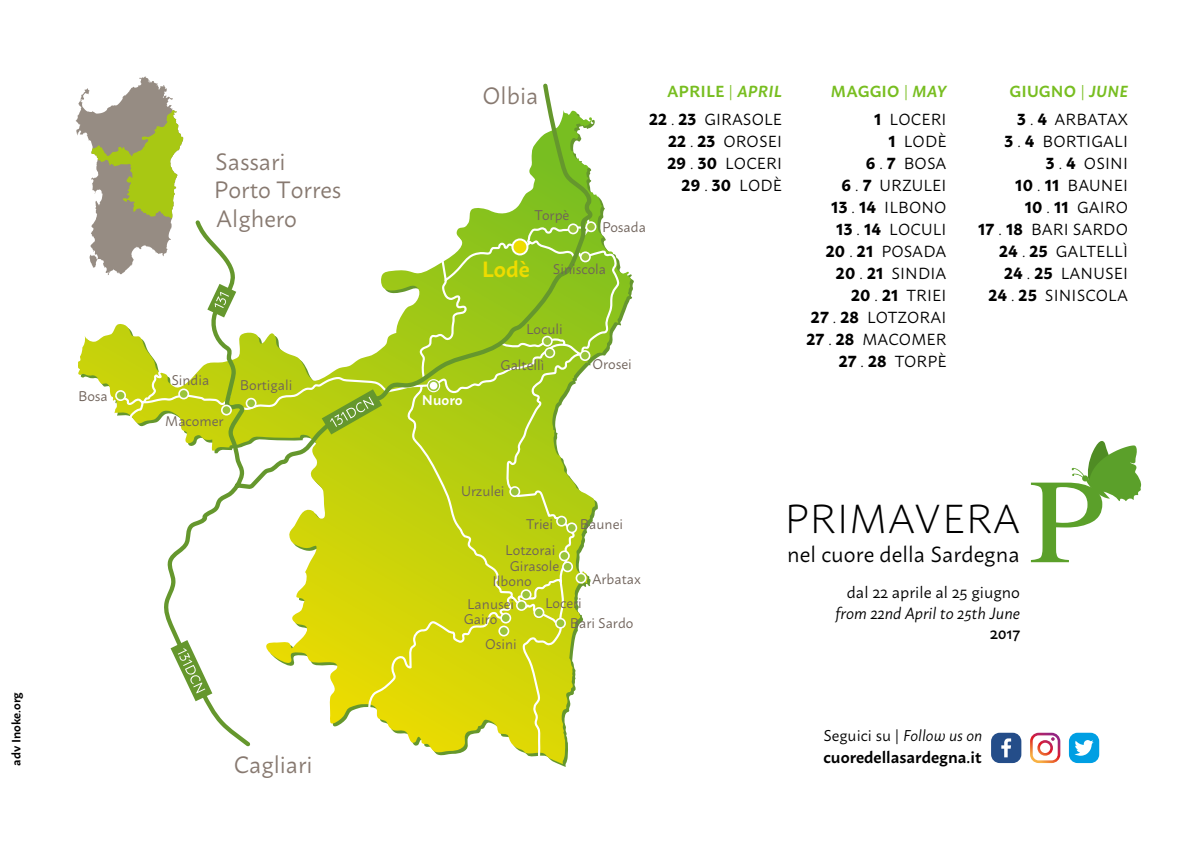
<style>
.page{position:relative;width:1191px;height:851px;background:#fff}
.page>*{position:absolute;margin:0;border:0;box-sizing:border-box;transform-origin:0 0}
.t1{font:300 40.2px "Macho";letter-spacing:.02em;color:#000}
.t2{font:23.6px/28.2px "Macho";color:#877970}
.t3{font:600 22px "Macho";color:#eedc00}
.t4{font:21.8px "Macho";color:#000}
.t5{font:italic 16.2px "Macho";color:#000}
.t6{font:600 16.2px "Macho";color:#000}
.t7{font:16.2px "Macho";color:#000}
.t8{font:500 16.2px "Macho";color:#000}
.t9{font:16px/22px "Macho";letter-spacing:.01em;color:#000;text-align:right}
.t10{font:600 16px/27.6px "Macho";letter-spacing:.01em;color:#78be21;text-align:right}
.t11{font:15.6px "Macho";letter-spacing:.005em;color:#000}
.t12{font:14px/20.2px "Macho";color:#6f625a}
.t13{font:600 14px "Macho";color:#fff}
.t14{font:600 12px "Macho";color:#000}
.s1{font-weight:600;color:#78be21}
.s2{color:#78be21}
.s3{font-weight:600;font-style:italic;color:#78be21}
.s4{font-weight:700}
.s5{font-weight:400}
.s6{font-style:italic}
.s7{font-weight:700;color:#000}
.s8{font-weight:400;color:#000}
</style>
<div class="page">
<svg style="left:1030px;top:732px;width:30px;height:31px"></svg>
<div style="left:1069px;top:732px;width:30px;height:31px;background:#009fe3;border-radius:9px"></div>
<svg style="left:1074px;top:740px;width:19px;height:15px"></svg>
<div style="left:991px;top:732px;width:30px;height:31px;background:#244d89;border-radius:9px"></div>
<svg style="left:1001px;top:738px;width:10px;height:19px"></svg>
<svg style="left:1031px;top:441px;width:111px;height:121px"></svg>
<svg style="left:76px;top:76px;width:84px;height:60px"></svg>
<svg style="left:78px;top:111px;width:82px;height:290px"></svg>
<svg style="left:114px;top:216px;width:506px;height:541px"></svg>
<svg style="left:160px;top:83px;width:433px;height:667px"></svg>
<svg style="left:322px;top:389px;width:60px;height:45px;background:#9bbb25"></svg>
<svg style="left:171px;top:640px;width:41px;height:61px"></svg>
<svg style="left:207px;top:284px;width:29px;height:33px"></svg>
<div style="left:116px;top:391px;width:9px;height:9px;background:#9ac43a;border-radius:50%"></div>
<div style="left:115px;top:390px;width:11px;height:11px;border:2px solid #fff;border-radius:50%"></div>
<div style="left:179px;top:389px;width:9px;height:9px;background:#9ac43a;border-radius:50%"></div>
<div style="left:178px;top:388px;width:11px;height:11px;border:2px solid #fff;border-radius:50%"></div>
<div style="left:222px;top:405px;width:9px;height:9px;background:#9ac43a;border-radius:50%"></div>
<div style="left:221px;top:404px;width:11px;height:11px;border:2px solid #fff;border-radius:50%"></div>
<div style="left:246px;top:398px;width:10px;height:10px;background:#9ac43a;border-radius:50%"></div>
<div style="left:246px;top:398px;width:10px;height:10px;border:2px solid #fff;border-radius:50%"></div>
<div style="left:580px;top:351px;width:9px;height:9px;background:#9ac43a;border-radius:50%"></div>
<div style="left:579px;top:350px;width:11px;height:11px;border:2px solid #fff;border-radius:50%"></div>
<div style="left:576px;top:573px;width:9px;height:9px;background:#9ac43a;border-radius:50%"></div>
<div style="left:575px;top:572px;width:11px;height:11px;border:2px solid #fff;border-radius:50%"></div>
<div style="left:534px;top:608px;width:9px;height:9px;background:#9ac43a;border-radius:50%"></div>
<div style="left:533px;top:607px;width:11px;height:11px;border:2px solid #fff;border-radius:50%"></div>
<div style="left:559px;top:551px;width:10px;height:9px;background:#9ac43a;border-radius:50%"></div>
<div style="left:559px;top:550px;width:11px;height:11px;border:2px solid #fff;border-radius:50%"></div>
<div style="left:501px;top:613px;width:9px;height:9px;background:#9ac43a;border-radius:50%"></div>
<div style="left:500px;top:612px;width:11px;height:11px;border:2px solid #fff;border-radius:50%"></div>
<div style="left:499px;top:626px;width:9px;height:9px;background:#9ac43a;border-radius:50%"></div>
<div style="left:498px;top:625px;width:11px;height:11px;border:2px solid #fff;border-radius:50%"></div>
<div style="left:556px;top:618px;width:9px;height:9px;background:#9ac43a;border-radius:50%"></div>
<div style="left:555px;top:617px;width:11px;height:11px;border:2px solid #fff;border-radius:50%"></div>
<div style="left:510px;top:487px;width:9px;height:9px;background:#9ac43a;border-radius:50%"></div>
<div style="left:509px;top:486px;width:11px;height:11px;border:2px solid #fff;border-radius:50%"></div>
<div style="left:567px;top:523px;width:9px;height:9px;background:#9ac43a;border-radius:50%"></div>
<div style="left:566px;top:522px;width:11px;height:11px;border:2px solid #fff;border-radius:50%"></div>
<div style="left:557px;top:516px;width:9px;height:9px;background:#9ac43a;border-radius:50%"></div>
<div style="left:556px;top:515px;width:11px;height:11px;border:2px solid #fff;border-radius:50%"></div>
<div style="left:521px;top:590px;width:10px;height:9px;background:#9ac43a;border-radius:50%"></div>
<div style="left:520px;top:589px;width:11px;height:11px;border:2px solid #fff;border-radius:50%"></div>
<div style="left:517px;top:600px;width:9px;height:10px;background:#9ac43a;border-radius:50%"></div>
<div style="left:516px;top:600px;width:11px;height:10px;border:2px solid #fff;border-radius:50%"></div>
<div style="left:542px;top:336px;width:10px;height:10px;background:#9ac43a;border-radius:50%"></div>
<div style="left:542px;top:335px;width:11px;height:11px;border:2px solid #fff;border-radius:50%"></div>
<div style="left:545px;top:348px;width:9px;height:9px;background:#9ac43a;border-radius:50%"></div>
<div style="left:544px;top:347px;width:11px;height:11px;border:2px solid #fff;border-radius:50%"></div>
<svg style="left:427px;top:379px;width:13px;height:13px"></svg>
<div style="left:586px;top:222px;width:9px;height:9px;background:#9ac43a;border-radius:50%"></div>
<div style="left:585px;top:221px;width:11px;height:11px;border:2px solid #fff;border-radius:50%"></div>
<div style="left:581px;top:252px;width:9px;height:9px;background:#9ac43a;border-radius:50%"></div>
<div style="left:580px;top:251px;width:11px;height:11px;border:2px solid #fff;border-radius:50%"></div>
<div style="left:568px;top:224px;width:10px;height:9px;background:#9ac43a;border-radius:50%"></div>
<div style="left:567px;top:223px;width:11px;height:11px;border:2px solid #fff;border-radius:50%"></div>
<div style="left:429px;top:381px;width:9px;height:9px;background:#fff;border-radius:50%"></div>
<div style="left:428px;top:380px;width:11px;height:11px;border:2px solid #9ac43a;border-radius:50%"></div>
<div style="left:512px;top:239px;width:15px;height:15px;background:#eedc00;border-radius:50%"></div>
<div style="left:511px;top:238px;width:17px;height:17px;border:2px solid #fff;border-radius:50%"></div>
<div style="left:563px;top:562px;width:9px;height:9px;background:#9ac43a;border-radius:50%"></div>
<div style="left:562px;top:561px;width:11px;height:11px;border:2px solid #fff;border-radius:50%"></div>
<p class="t12" style="left:78px;top:384px;width:31px">Bosa</p>
<h2 class="t2" style="left:214px;top:145px;width:129px">Sassari<br>Porto Torres<br>Alghero</h2>
<p class="t12" style="left:171px;top:368px;width:40px">Sindia</p>
<p class="t12" style="left:165px;top:409px;width:60px">Macomer</p>
<p class="t12" style="left:240px;top:373px;width:54px">Bortigali</p>
<p class="t14" style="left:6px;top:765px;width:75px;rotate:-90deg">adv Inoke.org</p>
<h2 class="t2" style="left:234px;top:747px;width:80px">Cagliari</h2>
<p class="t13" style="left:422px;top:387px;width:42px">Nuoro</p>
<h2 class="t2" style="left:482px;top:79px;width:57px">Olbia</h2>
<p class="t12" style="left:534px;top:204px;width:36px">Torpè</p>
<p class="t9" style="left:649px;top:76px;width:135px;line-height:27.6px"><span class="s1">APRILE</span> <span class="s2">|</span> <span class="s3">APRIL<br></span><span class="s4">22</span> . <span class="s4">23</span> GIRASOLE</p>
<p class="t9" style="left:667px;top:129px;width:116px"><span class="s4">22</span> . <span class="s4">23</span> OROSEI<br><span class="s4">29</span> . <span class="s4">30</span> LOCERI<br><span class="s4">29</span> . <span class="s4">30</span> LODÈ</p>
<p class="t12" style="left:602px;top:215px;width:45px">Posada</p>
<h3 class="t3" style="left:482px;top:250px;width:50px">Lodè</h3>
<p class="t12" style="left:553px;top:257px;width:55px">Siniscola</p>
<p class="t12" style="left:526px;top:317px;width:38px">Loculi</p>
<p class="t12" style="left:500px;top:354px;width:45px">Galtellì</p>
<p class="t12" style="left:592px;top:352px;width:41px">Orosei</p>
<p class="t10" style="left:831px;top:76px;width:117px">MAGGIO <span class="s5">|</span> <span class="s6">MAY<br></span><span class="s7">1</span> <span class="s8">LOCERI</span></p>
<p class="t9" style="left:806px;top:129px;width:142px"><span class="s4">1</span> LODÈ<br><span class="s4">6</span> . <span class="s4">7</span> BOSA<br><span class="s4">6</span> . <span class="s4">7</span> URZULEI<br><span class="s4">13</span> . <span class="s4">14</span> ILBONO<br><span class="s4">13</span> . <span class="s4">14</span> LOCULI<br><span class="s4">20</span> . <span class="s4">21</span> POSADA<br><span class="s4">20</span> . <span class="s4">21</span> SINDIA<br><span class="s4">20</span> . <span class="s4">21</span> TRIEI<br><span class="s4">27</span> . <span class="s4">28</span> LOTZORAI<br><span class="s4">27</span> . <span class="s4">28</span> MACOMER<br><span class="s4">27</span> . <span class="s4">28</span> TORPÈ</p>
<p class="t9" style="left:1009px;top:76px;width:120px;line-height:27.6px;text-align:center"><span class="s1">GIUGNO</span> <span class="s2">|</span> <span class="s3">JUNE<br></span><span class="s4">3</span> . <span class="s4">4</span> ARBATAX</p>
<p class="t9" style="left:978px;top:129px;width:151px"><span class="s4">3</span> . <span class="s4">4</span> BORTIGALI<br><span class="s4">3</span> . <span class="s4">4</span> OSINI<br><span class="s4">10</span> . <span class="s4">11</span> BAUNEI<br><span class="s4">10</span> . <span class="s4">11</span> GAIRO<br><span class="s4">17</span> . <span class="s4">18</span> BARI SARDO<br><span class="s4">24</span> . <span class="s4">25</span> GALTELLÌ<br><span class="s4">24</span> . <span class="s4">25</span> LANUSEI<br><span class="s4">24</span> . <span class="s4">25</span> SINISCOLA</p>
<p class="t12" style="left:461px;top:479px;width:45px">Urzulei</p>
<p class="t12" style="left:526px;top:512px;width:28px">Triei</p>
<p class="t12" style="left:580px;top:512px;width:45px">Baunei</p>
<p class="t12" style="left:505px;top:538px;width:52px">Lotzorai</p>
<p class="t12" style="left:492px;top:569px;width:41px">Ilbono</p>
<p class="t12" style="left:592px;top:567px;width:50px">Arbatax</p>
<p class="t12" style="left:570px;top:591px;width:65px;text-indent:-25px">Loceri<br>Bari Sardo</p>
<p class="t12" style="left:485px;top:632px;width:33px">Osini</p>
<p class="t12" style="left:509px;top:555px;width:51px">Girasole</p>
<p class="t12" style="left:464px;top:594px;width:52px;line-height:15.4px">Lanusei<br>Gairo</p>
<h1 class="t1" style="left:784px;top:484px;width:237px">PRIMAVERA</h1>
<h3 class="t4" style="left:787px;top:535px;width:234px">nel cuore della Sardegna</h3>
<p class="t7" style="left:846px;top:578px;width:175px">dal 22 aprile al 25 giugno</p>
<p class="t5" style="left:835px;top:599px;width:186px">from 22nd April to 25th June</p>
<p class="t8" style="left:990px;top:618px;width:32px">2017</p>
<p class="t11" style="left:823px;top:721px;width:160px">Seguici su | <span class="s6">Follow us on</span></p>
<p class="t6" style="left:823px;top:742px;width:160px">cuoredellasardegna.it</p>
</div>
